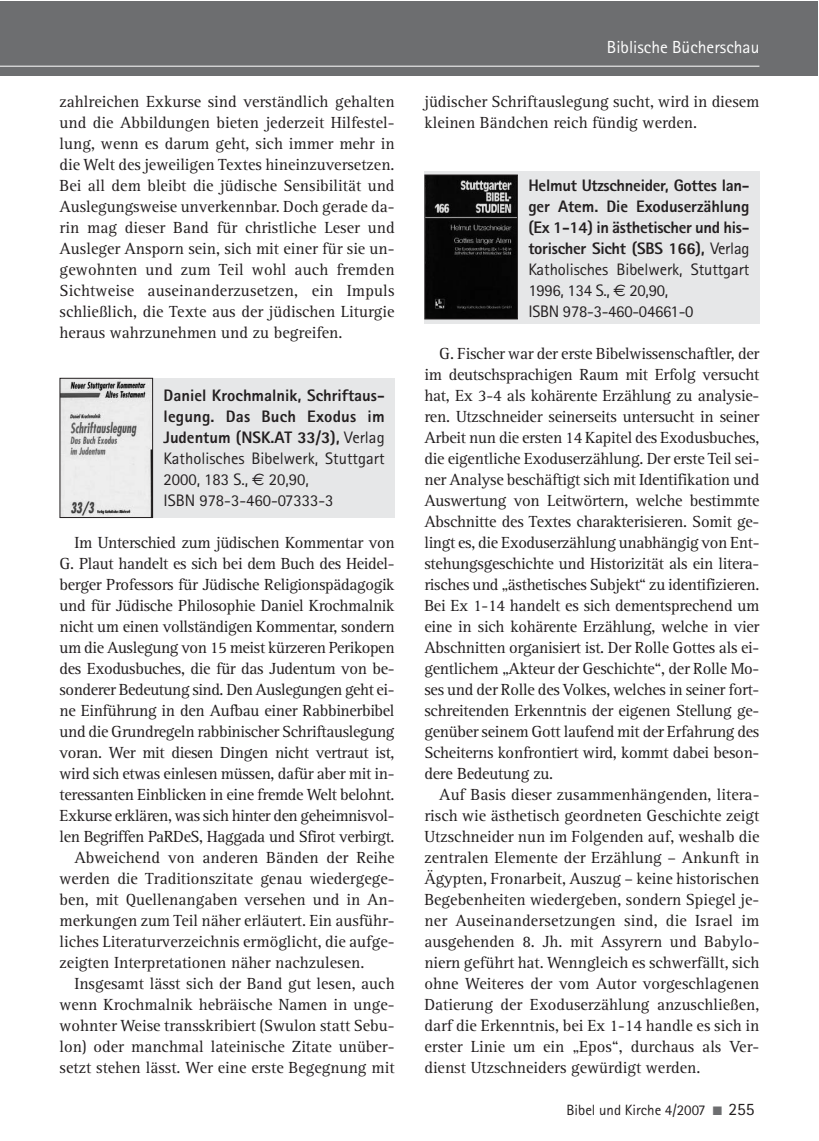
<style>
.page{position:relative;width:819px;height:1141px;background:#fff}
.page>*{position:absolute;margin:0;border:0;box-sizing:border-box;transform-origin:0 0}
.t1{font:17.5px "Rotis Sans Serif";color:#fff}
.t2{font:16.62px/21px "Rotis Serif";letter-spacing:-.015em;color:#231f20;text-align:justify}
.t3{font:800 16.62px/21px "Rotis Sans Serif";letter-spacing:-.015em;color:#231f20}
.t4{font:16.62px/21px "Rotis Sans Serif";color:#231f20}
.t5{font:14.88px "Rotis Sans Serif";color:#231f20}
.s1{font-weight:800}
.s2{font-family:"Euro Sans"}
.s3{font-weight:400}
.s4{font-family:"Euro Sans";font-weight:400}
.s5{color:#6d6e70}
.s6{font-size:17.5px}
</style>
<div class="page">
<div style="left:424px;top:171px;width:335px;height:153px;background:#e6e7e8"></div>
<div style="left:60px;top:378px;width:334px;height:140px;background:#e6e7e8"></div>
<div style="left:0;top:2px;width:817px;height:74px;background:#6d6e70"></div>
<hr style="left:0;top:66px;width:759px;height:1px;background:#fff">
<img style="left:62px;top:381px;width:89px;height:135px">
<div style="left:60px;top:378px;width:93px;height:140px;border:1px solid #231f20"></div>
<img style="left:426px;top:177px;width:90px;height:140px">
<div style="left:424px;top:175px;width:94px;height:144px;border:1px solid #231f20"></div>
<p class="t2" style="left:60px;top:92px;width:336px">zahlreichen Exkurse sind verständlich gehalten und die Abbildungen bieten jederzeit Hilfestel&shy;lung, wenn es darum geht, sich immer mehr in die Welt des jeweiligen Textes hineinzuversetzen.<br>Bei all dem bleibt die jüdische Sensibilität und Auslegungsweise unverkennbar. Doch gerade da&shy;rin mag dieser Band für christliche Leser und Ausleger Ansporn sein, sich mit einer für sie un&shy;gewohnten und zum Teil wohl auch fremden Sichtweise auseinanderzusetzen, ein Impuls schließlich, die Texte aus der jüdischen Liturgie heraus wahrzunehmen und zu begreifen.</p>
<p class="t4" style="left:163px;top:386px;width:223px"><span class="s1">Daniel Krochmalnik, Schriftaus&shy;legung. Das Buch Exodus im<br>Judentum (NSK.AT 33/3),</span> Verlag<br>Katholisches Bibelwerk, Stuttgart<br>2000, 183 S., <span class="s2">€</span> 20,90,<br>ISBN 978-3-460-07333-3</p>
<p class="t2" style="left:74px;top:533px;width:321px">Im Unterschied zum jüdischen Kommentar von</p>
<p class="t2" style="left:60px;top:554px;width:336px">G. Plaut handelt es sich bei dem Buch des Heidel-</p>
<p class="t2" style="left:60px;top:575px;width:336px">berger Professors für Jüdische Religionspädagogik</p>
<p class="t2" style="left:60px;top:596px;width:336px">und für Jüdische Philosophie Daniel Krochmalnik</p>
<p class="t2" style="left:60px;top:617px;width:336px">nicht um einen vollständigen Kommentar, sondern</p>
<p class="t2" style="left:60px;top:638px;width:336px">um die Auslegung von 15 meist kürzeren Perikopen</p>
<p class="t2" style="left:60px;top:659px;width:336px">des Exodusbuches, die für das Judentum von be-</p>
<p class="t2" style="left:60px;top:680px;width:336px">sonderer Bedeutung sind. Den Auslegungen geht ei-</p>
<p class="t2" style="left:60px;top:701px;width:336px">ne Einführung in den Aufbau einer Rabbinerbibel</p>
<p class="t2" style="left:60px;top:722px;width:336px">und die Grundregeln rabbinischer Schriftauslegung</p>
<p class="t2" style="left:60px;top:743px;width:336px">voran. Wer mit diesen Dingen nicht vertraut ist,</p>
<p class="t2" style="left:60px;top:764px;width:336px">wird sich etwas einlesen müssen, dafür aber mit in-</p>
<p class="t2" style="left:60px;top:785px;width:336px">teressanten Einblicken in eine fremde Welt belohnt.</p>
<p class="t2" style="left:60px;top:806px;width:336px">Exkurse erklären, was sich hinter den geheimnisvol-</p>
<p class="t2" style="left:60px;top:827px;width:336px">len Begriffen PaRDeS, Haggada und Sfirot verbirgt.</p>
<p class="t2" style="left:74px;top:848px;width:321px">Abweichend von anderen Bänden der Reihe</p>
<p class="t2" style="left:60px;top:869px;width:336px">werden die Traditionszitate genau wiedergege-</p>
<p class="t2" style="left:60px;top:890px;width:336px">ben, mit Quellenangaben versehen und in An-</p>
<p class="t2" style="left:60px;top:911px;width:336px">merkungen zum Teil näher erläutert. Ein ausführ-</p>
<p class="t2" style="left:60px;top:932px;width:336px">liches Literaturverzeichnis ermöglicht, die aufge-</p>
<p class="t2" style="left:60px;top:953px;width:306px">zeigten Interpretationen näher nachzulesen.</p>
<p class="t2" style="left:74px;top:974px;width:321px">Insgesamt lässt sich der Band gut lesen, auch</p>
<p class="t2" style="left:60px;top:995px;width:336px">wenn Krochmalnik hebräische Namen in unge-</p>
<p class="t2" style="left:60px;top:1016px;width:336px">wohnter Weise transskribiert (Swulon statt Sebu-</p>
<p class="t2" style="left:60px;top:1037px;width:336px">lon) oder manchmal lateinische Zitate unüber-</p>
<p class="t2" style="left:60px;top:1058px;width:336px">setzt stehen lässt. Wer eine erste Begegnung mit</p>
<p class="t1" style="left:607px;top:41px;width:154px">Biblische Bücherschau</p>
<p class="t2" style="left:424px;top:92px;width:336px">jüdischer Schriftauslegung sucht, wird in diesem kleinen Bändchen reich fündig werden.</p>
<p class="t3" style="left:528px;top:176px;width:223px">Helmut Utzschneider, Gottes lan&shy;ger Atem. Die Exoduserzählung (Ex 1-14) in ästhetischer und his&shy;torischer Sicht (SBS 166), <span class="s3">Verlag<br>Katholisches Bibelwerk, Stuttgart<br>1996, 134 S.,</span> <span class="s4">€</span> <span class="s3">20,90,<br>ISBN 978-3-460-04661-0</span></p>
<p class="t2" style="left:424px;top:344px;width:336px;text-indent:15px">G. Fischer war der erste Bibelwissenschaftler, der im deutschsprachigen Raum mit Erfolg versucht hat, Ex 3-4 als kohärente Erzählung zu analysie&shy;ren. Utzschneider seinerseits untersucht in seiner Arbeit nun die ersten 14 Kapitel des Exodusbuches, die eigentliche Exoduserzählung. Der erste Teil sei&shy;ner Analyse beschäftigt sich mit Identifikation und Auswertung von Leitwörtern, welche bestimmte Abschnitte des Textes charakterisieren. Somit ge&shy;lingt es, die Exoduserzählung unabhängig von Ent&shy;stehungsgeschichte und Historizität als ein litera&shy;risches und „ästhetisches Subjekt“ zu identifizieren.<br>Bei Ex 1-14 handelt es sich dementsprechend um eine in sich kohärente Erzählung, welche in vier Abschnitten organisiert ist. Der Rolle Gottes als ei&shy;gentlichem „Akteur der Geschichte“, der Rolle Mo&shy;ses und der Rolle des Volkes, welches in seiner fort&shy;schreitenden Erkenntnis der eigenen Stellung ge&shy;genüber seinem Gott laufend mit der Erfahrung des Scheiterns konfrontiert wird, kommt dabei beson&shy;dere Bedeutung zu.</p>
<p class="t2" style="left:424px;top:785px;width:336px;text-indent:15px">Auf Basis dieser zusammenhängenden, litera&shy;risch wie ästhetisch geordneten Geschichte zeigt Utzschneider nun im Folgenden auf, weshalb die zentralen Elemente der Erzählung – Ankunft in Ägypten, Fronarbeit, Auszug – keine historischen Begebenheiten wiedergeben, sondern Spiegel je&shy;ner Auseinandersetzungen sind, die Israel im ausgehenden 8. Jh. mit Assyrern und Babylo&shy;niern geführt hat. Wenngleich es schwerfällt, sich ohne Weiteres der vom Autor vorgeschlagenen Datierung der Exoduserzählung anzuschließen, darf die Erkenntnis, bei Ex 1-14 handle es sich in erster Linie um ein „Epos“, durchaus als Ver&shy;dienst Utzschneiders gewürdigt werden.</p>
<p class="t5" style="left:566px;top:1104px;width:189px">Bibel und Kirche 4/2007 <span class="s5">■</span> <span class="s6">255</span></p>
</div>
